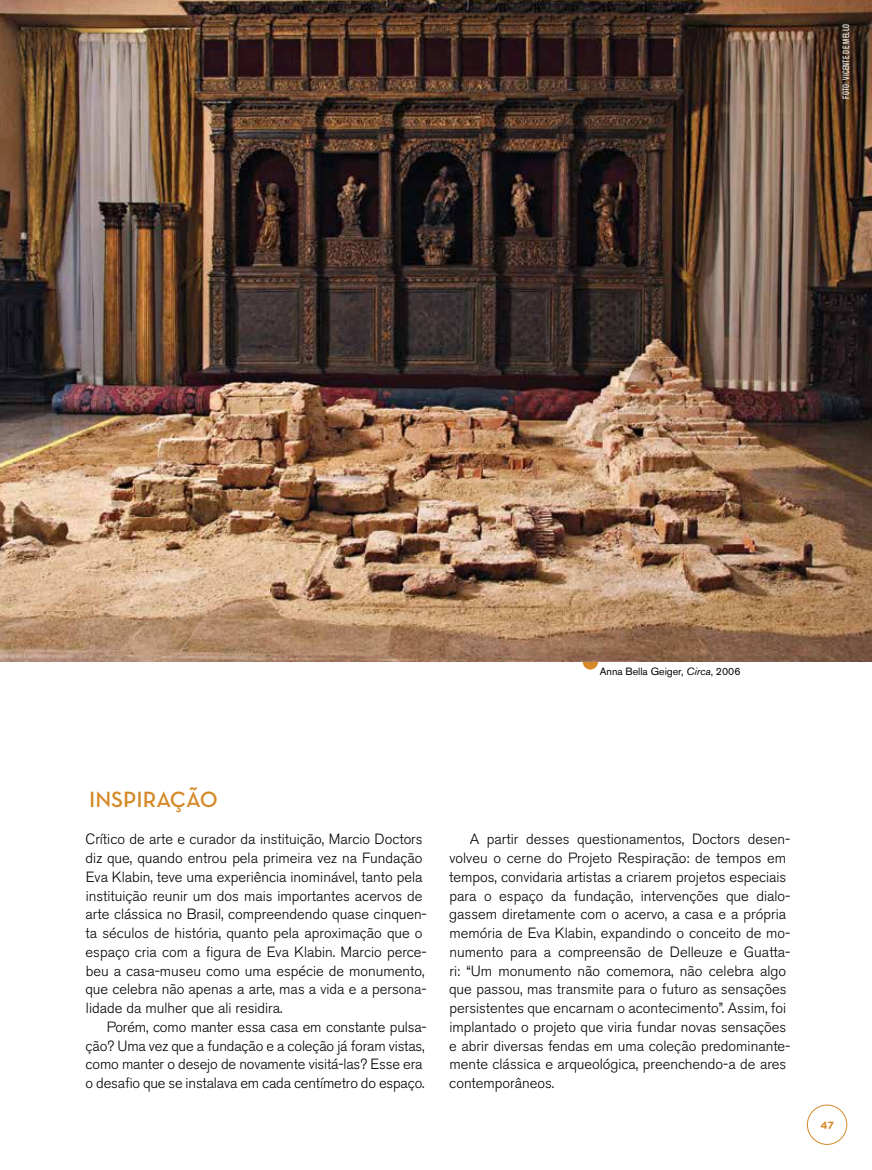
<style>
.page{position:relative;width:872px;height:1170px;background:#fff}
.page>*{position:absolute;margin:0;border:0;box-sizing:border-box;transform-origin:0 0}
.t1{font:600 22.5px "Neutra Text";color:#d58928}
.t2{font:300 14.7px/18.8px "Akzidenz Grotesk BE";color:#000}
.t3{font:10.5px "Akzidenz Grotesk BE";color:#000}
.t4{font:700 10.5px "Gotham Rounded";color:#d58928}
.t5{font:condensed 9px "Akzidenz Grotesk BE";letter-spacing:.02em;color:#fff}
.s1{font-style:italic}
</style>
<div class="page">
<svg style="left:583px;top:654px;width:15px;height:15px"></svg>
<img style="left:0;top:0;width:872px;height:661px">
<div style="left:807px;top:1104px;width:40px;height:40px;border:1px solid #d58928;border-radius:50%"></div>
<p class="t5" style="left:841px;top:99px;width:75px;rotate:-90deg">FOTO: Vicente de Mello</p>
<p class="t3" style="left:600px;top:665px;width:142px">Anna Bella Geiger, <span class="s1">Circa</span>, 2006</p>
<h1 class="t1" style="left:89px;top:785px;width:130px">INSPIRAÇÃO</h1>
<p class="t2" style="left:85px;top:830px;width:343px">Crítico de arte e curador da instituição, Marcio Doctors diz que, quando entrou pela primeira vez na Fundação Eva Klabin, teve uma experiência inominável, tanto pela instituição reunir um dos mais importantes acervos de arte clássica no Brasil, compreendendo quase cinquen&shy;ta séculos de história, quanto pela aproximação que o espaço cria com a figura de Eva Klabin. Marcio perce&shy;beu a casa-museu como uma espécie de monumento, que celebra não apenas a arte, mas a vida e a persona&shy;lidade da mulher que ali residira.</p>
<p class="t2" style="left:86px;top:1017px;width:343px;text-indent:21px">Porém, como manter essa casa em constante pulsa&shy;ção? Uma vez que a fundação e a coleção já foram vistas, como manter o desejo de novamente visitá-las? Esse era o desafio que se instalava em cada centímetro do espaço.</p>
<p class="t2" style="left:449px;top:830px;width:343px;text-indent:20px">A partir desses questionamentos, Doctors desen&shy;volveu o cerne do Projeto Respiração: de tempos em tempos, convidaria artistas a criarem projetos especiais para o espaço da fundação, intervenções que dialo&shy;gassem diretamente com o acervo, a casa e a própria memória de Eva Klabin, expandindo o conceito de mo&shy;numento para a compreensão de Delleuze e Guatta&shy;ri: “Um monumento não comemora, não celebra algo que passou, mas transmite para o futuro as sensações persistentes que encarnam o acontecimento”. Assim, foi implantado o projeto que viria fundar novas sensações e abrir diversas fendas em uma coleção predominante&shy;mente clássica e arqueológica, preenchendo-a de ares contemporâneos.</p>
<p class="t4" style="left:820px;top:1117px;width:15px">47</p>
</div>
